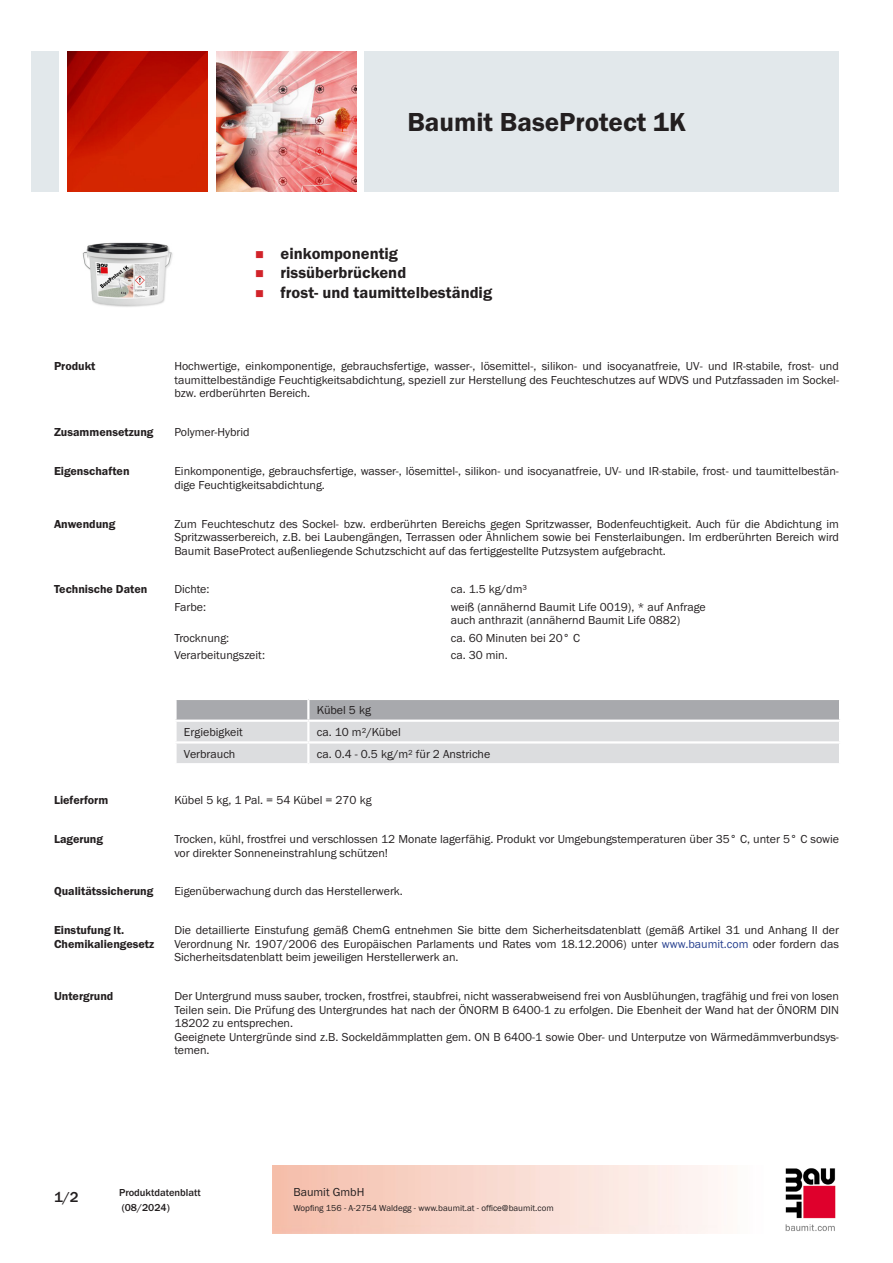
<style>
.page{position:relative;width:893px;height:1263px;background:#fff}
.page>*{position:absolute;margin:0;border:0;box-sizing:border-box;transform-origin:0 0}
.PDS_Produktname{font:27px "BM Franklin Gothic URW Dem";color:#231f20}
.t1{font:16.5px "BM Franklin Gothic URW Dem";color:#231f20}
.t2{font:500 15px "BM Franklin Gothic URW";color:#231f20}
.PDS_Standard{font:12px/13.5px "BM Franklin Gothic URW Boo";color:#231f20;text-align:justify}
.PDS_Standard_linksbü{font:12px/13.5px "BM Franklin Gothic URW Boo";color:#231f20}
.PDS_Header{font:12px/13.5px "BM Franklin Gothic URW Dem";color:#231f20}
.t3{font:500 10.5px/15px "BM Franklin Gothic URW";color:#231f20}
.t4{font:9px "BM Franklin Gothic URW Boo";color:#231f20}
.s1{color:#253f8e}
</style>
<div class="page">
<img style="left:785px;top:1168px;width:51px;height:63px">
<div style="left:32px;top:51px;width:27px;height:140px;background:#e2e8eb"></div>
<img style="left:68px;top:52px;width:140px;height:139px">
<img style="left:216px;top:51px;width:141px;height:140px">
<div style="left:365px;top:51px;width:474px;height:140px;background:#e2e8eb"></div>
<img style="left:82px;top:242px;width:91px;height:65px">
<svg style="left:175px;top:699px;width:665px;height:64px"></svg>
<hr style="left:174px;top:741px;width:134px;height:2px;background:#fff">
<hr style="left:174px;top:743px;width:3px;height:20px;background:#fff">
<hr style="left:308px;top:741px;width:533px;height:2px;background:#fff">
<hr style="left:307px;top:743px;width:2px;height:20px;background:#fff">
<hr style="left:839px;top:743px;width:2px;height:20px;background:#fff">
<p class="PDS_Produktname" style="left:407px;top:106px;width:280px">Baumit BaseProtect 1K</p>
<p class="t1" style="left:281px;top:243px;width:119px">einkomponentig</p>
<p class="t1" style="left:281px;top:263px;width:127px">rissüberbrückend</p>
<p class="t1" style="left:281px;top:282px;width:213px">frost- und taumittelbeständig</p>
<p class="PDS_Header" style="left:54px;top:360px;width:43px">Produkt</p>
<p class="PDS_Standard" style="left:174px;top:360px;width:666px">Hochwertige, einkomponentige, gebrauchsfertige, wasser-, lösemittel-, silikon- und isocyanatfreie, UV- und IR-stabile, frost- und taumittelbeständige Feuchtigkeitsabdichtung, speziell zur Herstellung des Feuchteschutzes auf WDVS und Putzfassaden im Sockel&shy;bzw. erdberührten Bereich.</p>
<p class="PDS_Header" style="left:54px;top:426px;width:101px">Zusammensetzung</p>
<p class="PDS_Standard" style="left:174px;top:426px;width:77px">Polymer-Hybrid</p>
<p class="PDS_Header" style="left:54px;top:465px;width:77px">Eigenschaften</p>
<p class="PDS_Standard" style="left:174px;top:465px;width:666px">Einkomponentige, gebrauchsfertige, wasser-, lösemittel-, silikon- und isocyanatfreie, UV- und IR-stabile, frost- und taumittelbestän&shy;dige Feuchtigkeitsabdichtung.</p>
<p class="PDS_Header" style="left:54px;top:517px;width:63px">Anwendung</p>
<p class="PDS_Standard" style="left:174px;top:517px;width:666px">Zum Feuchteschutz des Sockel- bzw. erdberührten Bereichs gegen Spritzwasser, Bodenfeuchtigkeit. Auch für die Abdichtung im Spritzwasserbereich, z.B. bei Laubengängen, Terrassen oder Ähnlichem sowie bei Fensterlaibungen. Im erdberührten Bereich wird Baumit BaseProtect außenliegende Schutzschicht auf das fertiggestellte Putzsystem aufgebracht.</p>
<p class="PDS_Header" style="left:54px;top:583px;width:95px">Technische Daten</p>
<p class="PDS_Standard_linksbü" style="left:174px;top:583px;width:37px">Dichte:</p>
<p class="PDS_Standard_linksbü" style="left:451px;top:583px;width:78px">ca. 1.5 kg/dm³</p>
<p class="PDS_Standard_linksbü" style="left:174px;top:600px;width:33px">Farbe:</p>
<p class="PDS_Standard_linksbü" style="left:451px;top:600px;width:257px">weiß (annähernd Baumit Life 0019), * auf Anfrage auch anthrazit (annähernd Baumit Life 0882)</p>
<p class="PDS_Standard_linksbü" style="left:174px;top:631px;width:56px">Trocknung:</p>
<p class="PDS_Standard_linksbü" style="left:451px;top:631px;width:131px">ca. 60 Minuten bei 20° C</p>
<p class="PDS_Standard_linksbü" style="left:174px;top:649px;width:92px">Verarbeitungszeit:</p>
<p class="PDS_Standard_linksbü" style="left:451px;top:649px;width:59px">ca. 30 min.</p>
<p class="PDS_Standard_linksbü" style="left:317px;top:704px;width:56px">Kübel 5 kg</p>
<p class="PDS_Standard_linksbü" style="left:184px;top:725px;width:60px">Ergiebigkeit</p>
<p class="PDS_Standard_linksbü" style="left:317px;top:725px;width:85px">ca. 10 m²/Kübel</p>
<p class="PDS_Standard_linksbü" style="left:184px;top:747px;width:53px">Verbrauch</p>
<p class="PDS_Standard_linksbü" style="left:317px;top:747px;width:175px">ca. 0.4 - 0.5 kg/m² für 2 Anstriche</p>
<p class="PDS_Header" style="left:54px;top:794px;width:56px">Lieferform</p>
<p class="PDS_Standard" style="left:174px;top:794px;width:199px">Kübel 5 kg, 1 Pal. = 54 Kübel = 270 kg</p>
<p class="PDS_Header" style="left:54px;top:832px;width:51px">Lagerung</p>
<p class="PDS_Standard" style="left:174px;top:832px;width:666px">Trocken, kühl, frostfrei und verschlossen 12 Monate lagerfähig. Produkt vor Umgebungstemperaturen über 35° C, unter 5° C sowie vor direkter Sonneneinstrahlung schützen!</p>
<p class="PDS_Header" style="left:54px;top:885px;width:101px">Qualitätssicherung</p>
<p class="PDS_Standard" style="left:174px;top:885px;width:230px">Eigenüberwachung durch das Herstellerwerk.</p>
<p class="PDS_Header" style="left:54px;top:924px;width:102px">Einstufung lt.<br>Chemikaliengesetz</p>
<p class="PDS_Standard" style="left:174px;top:924px;width:666px">Die detaillierte Einstufung gemäß ChemG entnehmen Sie bitte dem Sicherheitsdatenblatt (gemäß Artikel 31 und Anhang II der Verordnung Nr. 1907/2006 des Europäischen Parlaments und Rates vom 18.12.2006) unter <span class="s1">www.baumit.com</span> oder fordern das Sicherheitsdatenblatt beim jeweiligen Herstellerwerk an.</p>
<p class="PDS_Header" style="left:54px;top:989px;width:61px">Untergrund</p>
<p class="PDS_Standard" style="left:174px;top:989px;width:666px">Der Untergrund muss sauber, trocken, frostfrei, staubfrei, nicht wasserabweisend frei von Ausblühungen, tragfähig und frei von losen Teilen sein. Die Prüfung des Untergrundes hat nach der ÖNORM B 6400-1 zu erfolgen. Die Ebenheit der Wand hat der ÖNORM DIN 18202 zu entsprechen.</p>
<p class="PDS_Standard" style="left:174px;top:1030px;width:666px">Geeignete Untergründe sind z.B. Sockeldämmplatten gem. ON B 6400-1 sowie Ober- und Unterputze von Wärmedämmverbundsys&shy;temen.</p>
<p class="t2" style="left:54px;top:1188px;width:26px">1/2</p>
<p class="t3" style="left:119px;top:1185px;width:83px">Produktdatenblatt (08/2024)</p>
<p class="PDS_Standard" style="left:293px;top:1185px;width:73px">Baumit GmbH</p>
<p class="t4" style="left:293px;top:1202px;width:262px">Wopfing 156 - A-2754 Waldegg - www.baumit.at - office@baumit.com</p>
</div>
